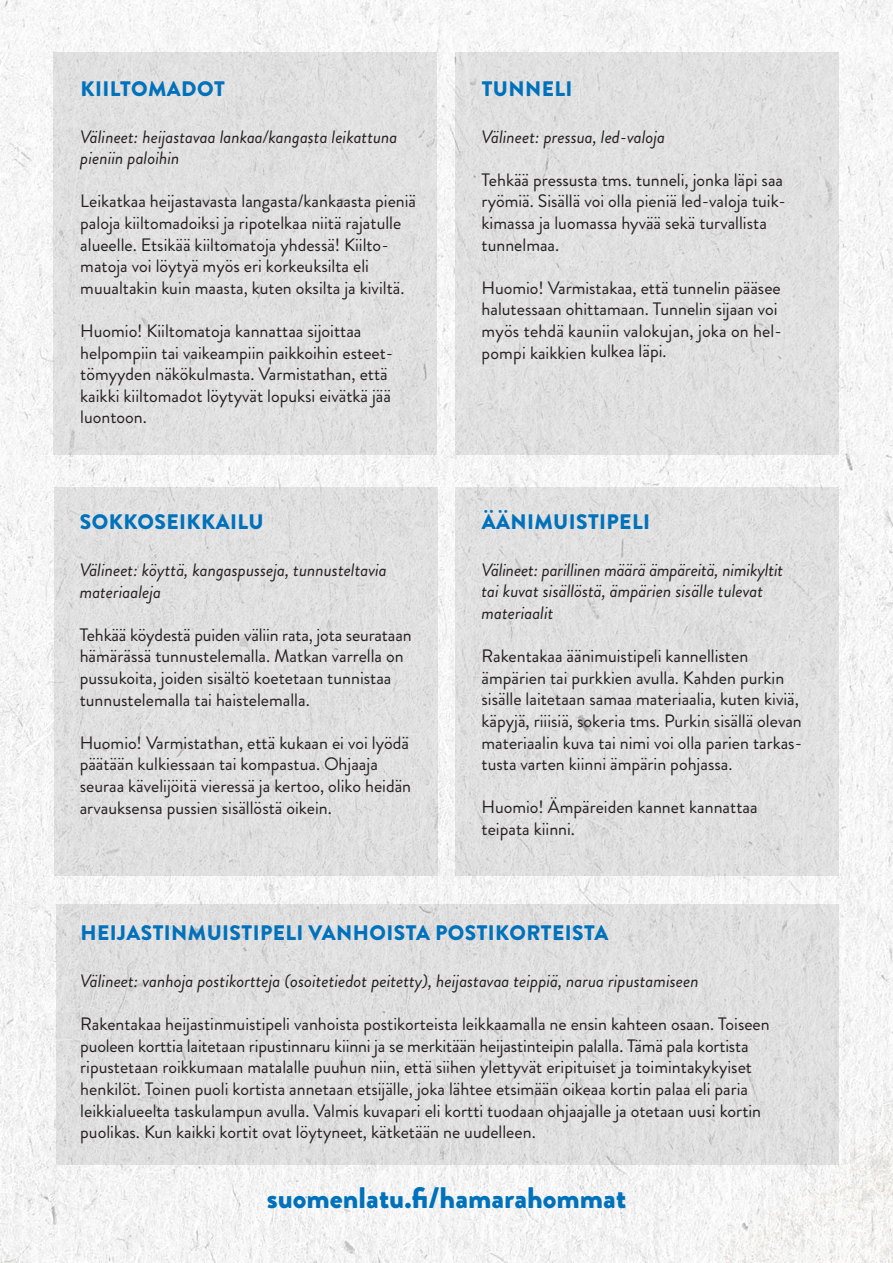
<style>
.page{position:relative;width:893px;height:1263px;background:#fff}
.page>*{position:absolute;margin:0;border:0;box-sizing:border-box;transform-origin:0 0}
.Peruskappale{font:900 29.7px "Brandon Grotesque";color:#0071bb}
.t1{font:900 21px "Brandon Grotesque";letter-spacing:.02em;color:#0071bb}
.t2{font:18px/21.6px "Brandon Grotesque";color:#231f20}
.t3{font:italic 18px/21.6px "Brandon Grotesque";color:#231f20}
</style>
<div class="page">
<img style="left:0;top:0;width:893px;height:1263px">
<div style="left:53px;top:52px;width:384px;height:403px;background:#e1e0e1"></div>
<div style="left:455px;top:52px;width:384px;height:403px;background:#e1e0e1"></div>
<div style="left:54px;top:488px;width:384px;height:388px;background:#e0e0e0"></div>
<div style="left:455px;top:488px;width:384px;height:388px;background:#e0e0e0"></div>
<div style="left:57px;top:904px;width:782px;height:261px;background:#e0e0e0"></div>
<p class="t1" style="left:80px;top:74px;width:146px">KIILTOMADOT</p>
<p class="t3" style="left:80px;top:126px;width:319px">Välineet: heijastavaa lankaa/kangasta leikattuna pieniin paloihin</p>
<p class="t2" style="left:80px;top:191px;width:337px">Leikatkaa heijastavasta langasta/kankaasta pieniä paloja kiiltomadoiksi ja ripotelkaa niitä rajatulle alueelle. Etsikää kiiltomatoja yhdessä! Kiilto-</p>
<p class="t2" style="left:80px;top:256px;width:326px">matoja voi löytyä myös eri korkeuksilta eli muualtakin kuin maasta, kuten oksilta ja kiviltä.</p>
<p class="t2" style="left:80px;top:320px;width:283px">Huomio! Kiiltomatoja kannattaa sijoittaa</p>
<p class="t2" style="left:80px;top:342px;width:315px">helpompiin tai vaikeampiin paikkoihin esteet&shy;tömyyden näkökulmasta. Varmistathan, että kaikki kiiltomadot löytyvät lopuksi eivätkä jää luontoon.</p>
<p class="t1" style="left:80px;top:507px;width:185px">SOKKOSEIKKAILU</p>
<p class="t3" style="left:80px;top:559px;width:309px">Välineet: köyttä, kangaspusseja, tunnusteltavia materiaaleja</p>
<p class="t2" style="left:80px;top:624px;width:333px">Tehkää köydestä puiden väliin rata, jota seurataan hämärässä tunnustelemalla. Matkan varrella on pussukoita, joiden sisältö koetetaan tunnistaa</p>
<p class="t2" style="left:80px;top:689px;width:232px">tunnustelemalla tai haistelemalla.</p>
<p class="t2" style="left:80px;top:732px;width:333px">Huomio! Varmistathan, että kukaan ei voi lyödä päätään kulkiessaan tai kompastua. Ohjaaja seuraa kävelijöitä vieressä ja kertoo, oliko heidän arvauksensa pussien sisällöstä oikein.</p>
<p class="t1" style="left:482px;top:74px;width:92px">TUNNELI</p>
<p class="t3" style="left:482px;top:126px;width:185px">Välineet: pressua, led-valoja</p>
<p class="t2" style="left:482px;top:169px;width:306px">Tehkää pressusta tms. tunneli, jonka läpi saa ryömiä. Sisällä voi olla pieniä led-valoja tuik-</p>
<p class="t2" style="left:482px;top:212px;width:287px">kimassa ja luomassa hyvää sekä turvallista tunnelmaa.</p>
<p class="t2" style="left:482px;top:277px;width:301px">Huomio! Varmistakaa, että tunnelin pääsee</p>
<p class="t2" style="left:482px;top:299px;width:302px">halutessaan ohittamaan. Tunnelin sijaan voi myös tehdä kauniin valokujan, joka on hel&shy;pompi kaikkien kulkea läpi.</p>
<p class="t1" style="left:482px;top:507px;width:170px">ÄÄNIMUISTIPELI</p>
<p class="t3" style="left:482px;top:559px;width:303px">Välineet: parillinen määrä ämpäreitä, nimikyltit</p>
<p class="t3" style="left:482px;top:581px;width:283px">tai kuvat sisällöstä, ämpärien sisälle tulevat</p>
<p class="t3" style="left:482px;top:602px;width:73px">materiaalit</p>
<p class="t2" style="left:482px;top:645px;width:322px">Rakentakaa äänimuistipeli kannellisten ämpärien tai purkkien avulla. Kahden purkin sisälle laitetaan samaa materiaalia, kuten kiviä, käpyjä, riiisiä, sokeria tms. Purkin sisällä olevan materiaalin kuva tai nimi voi olla parien tarkas&shy;tusta varten kiinni ämpärin pohjassa.</p>
<p class="t2" style="left:482px;top:797px;width:278px">Huomio! Ämpäreiden kannet kannattaa</p>
<p class="t2" style="left:482px;top:818px;width:95px">teipata kiinni.</p>
<p class="t1" style="left:80px;top:918px;width:529px">HEIJASTINMUISTIPELI VANHOISTA POSTIKORTEISTA</p>
<p class="t3" style="left:80px;top:970px;width:620px">Välineet: vanhoja postikortteja (osoitetiedot peitetty), heijastavaa teippiä, narua ripustamiseen</p>
<p class="t2" style="left:80px;top:1013px;width:691px">Rakentakaa heijastinmuistipeli vanhoista postikorteista leikkaamalla ne ensin kahteen osaan. Toiseen puoleen korttia laitetaan ripustinnaru kiinni ja se merkitään heijastinteipin palalla. Tämä pala kortista</p>
<p class="t2" style="left:80px;top:1057px;width:673px">ripustetaan roikkumaan matalalle puuhun niin, että siihen ylettyvät eripituiset ja toimintakykyiset</p>
<p class="t2" style="left:80px;top:1078px;width:669px">henkilöt. Toinen puoli kortista annetaan etsijälle, joka lähtee etsimään oikeaa kortin palaa eli paria</p>
<p class="t2" style="left:80px;top:1100px;width:682px">leikkialueelta taskulampun avulla. Valmis kuvapari eli kortti tuodaan ohjaajalle ja otetaan uusi kortin</p>
<p class="t2" style="left:80px;top:1121px;width:457px">puolikas. Kun kaikki kortit ovat löytyneet, kätketään ne uudelleen.</p>
<p class="Peruskappale" style="left:267px;top:1177px;width:361px">suomenlatu.fi/hamarahommat</p>
</div>
